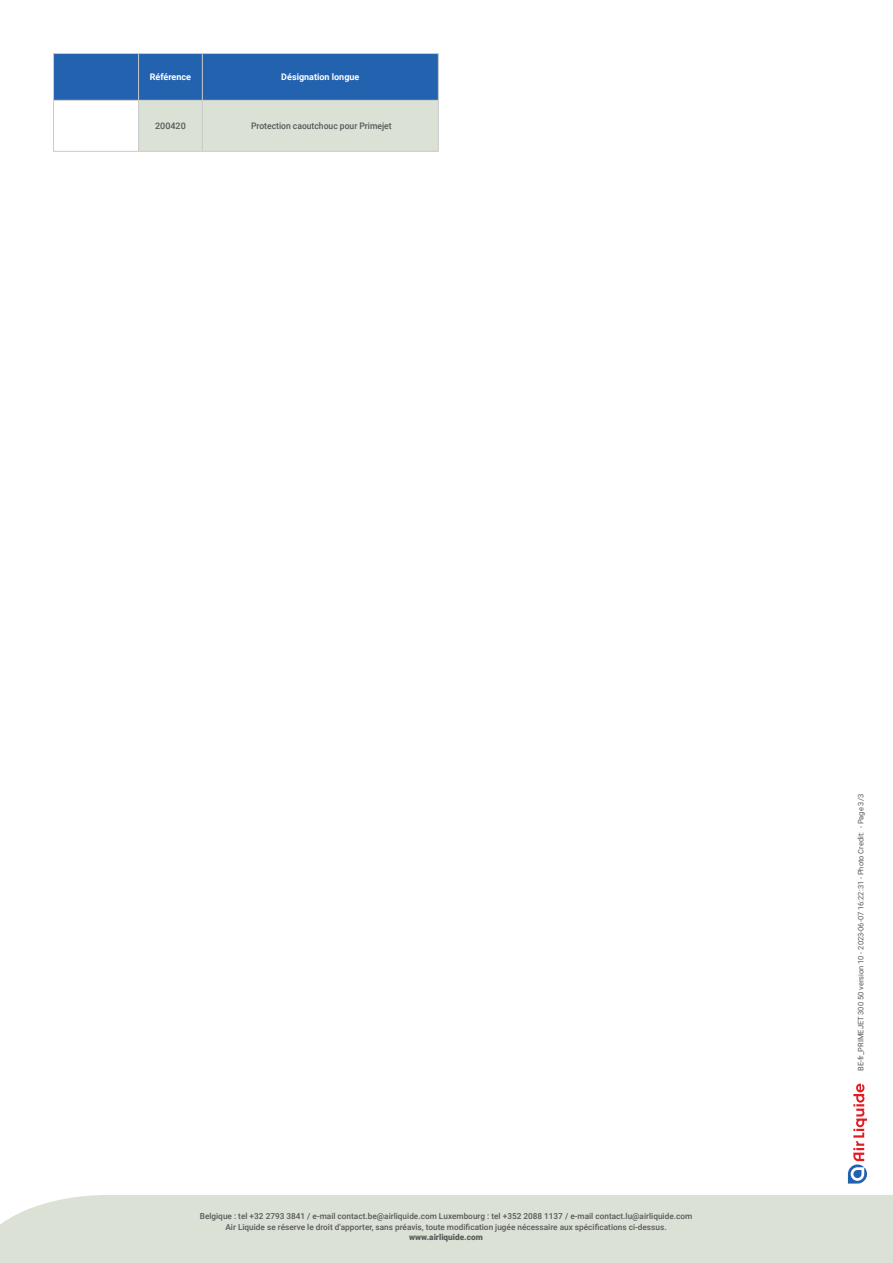
<style>
.page{position:relative;width:893px;height:1263px;background:#fff}
.page>*{position:absolute;margin:0;border:0;box-sizing:border-box;transform-origin:0 0}
.Tableau_option_texte{font:500 9px "Roboto";color:#57585a;scale:.95 1}
.Tableau_entete_blanc{font:700 9px "Roboto";color:#fff}
.Tableau_texte_intéri{font:500 9px "Roboto";color:#57585a}
.t1{font:500 8.25px/10.5px "Roboto";color:#57585a;text-align:center}
.t2{font:900 8.25px "Roboto";color:#57585a}
.t3{font:7.5px "Roboto";color:#57585a}
</style>
<div class="page">
<div style="left:0;top:1195px;width:893px;height:68px;background:#dbe1d4"></div>
<svg style="left:848px;top:1083px;width:19px;height:100px"></svg>
<svg style="left:54px;top:54px;width:384px;height:97px;background:#87a7c7"></svg>
<hr style="left:138px;top:101px;width:1px;height:50px;background:#c9cacc">
<hr style="left:202px;top:101px;width:1px;height:50px;background:#c9cacc">
<hr style="left:438px;top:101px;width:1px;height:50px;background:#c9cacc">
<hr style="left:139px;top:151px;width:63px;height:1px;background:#c9cacc">
<hr style="left:202px;top:151px;width:237px;height:1px;background:#c9cacc">
<hr style="left:53px;top:101px;width:1px;height:50px;background:#c9cacc">
<hr style="left:53px;top:151px;width:86px;height:1px;background:#c9cacc">
<hr style="left:53px;top:53px;width:86px;height:1px;background:#c9cacc">
<hr style="left:53px;top:54px;width:1px;height:46px;background:#c9cacc">
<hr style="left:139px;top:53px;width:63px;height:1px;background:#c9cacc">
<hr style="left:138px;top:54px;width:1px;height:46px;background:#c9cacc">
<hr style="left:202px;top:53px;width:237px;height:1px;background:#c9cacc">
<hr style="left:202px;top:54px;width:1px;height:46px;background:#c9cacc">
<hr style="left:438px;top:54px;width:1px;height:46px;background:#c9cacc">
<hr style="left:53px;top:100px;width:86px;height:1px;background:#c9cacc">
<hr style="left:139px;top:100px;width:63px;height:1px;background:#c9cacc">
<hr style="left:202px;top:100px;width:237px;height:1px;background:#c9cacc">
<p class="Tableau_entete_blanc" style="left:150px;top:71px;width:43px">Référence</p>
<p class="Tableau_entete_blanc" style="left:281px;top:71px;width:80px">Désignation longue</p>
<p class="Tableau_texte_intéri" style="left:155px;top:120px;width:32px">200420</p>
<p class="Tableau_option_texte" style="left:251px;top:120px;width:150px">Protection caoutchouc pour Primejet</p>
<p class="t1" style="left:200px;top:1211px;width:494px">Belgique : tel +32 2793 3841 / e-mail contact.be@airliquide.com Luxembourg : tel +352 2088 1137 / e-mail contact.lu@airliquide.com<br>Air Liquide se réserve le droit d'apporter, sans préavis, toute modification jugée nécessaire aux spécifications ci-dessus.</p>
<p class="t2" style="left:409px;top:1231px;width:75px">www.airliquide.com</p>
<p class="t3" style="left:856px;top:1071px;width:279px;rotate:-90deg">BE-fr_PRIMEJET 300 50 version 10 - 2023-06-07 16:22:31 - Photo Credit: - Page 3/3</p>
</div>
